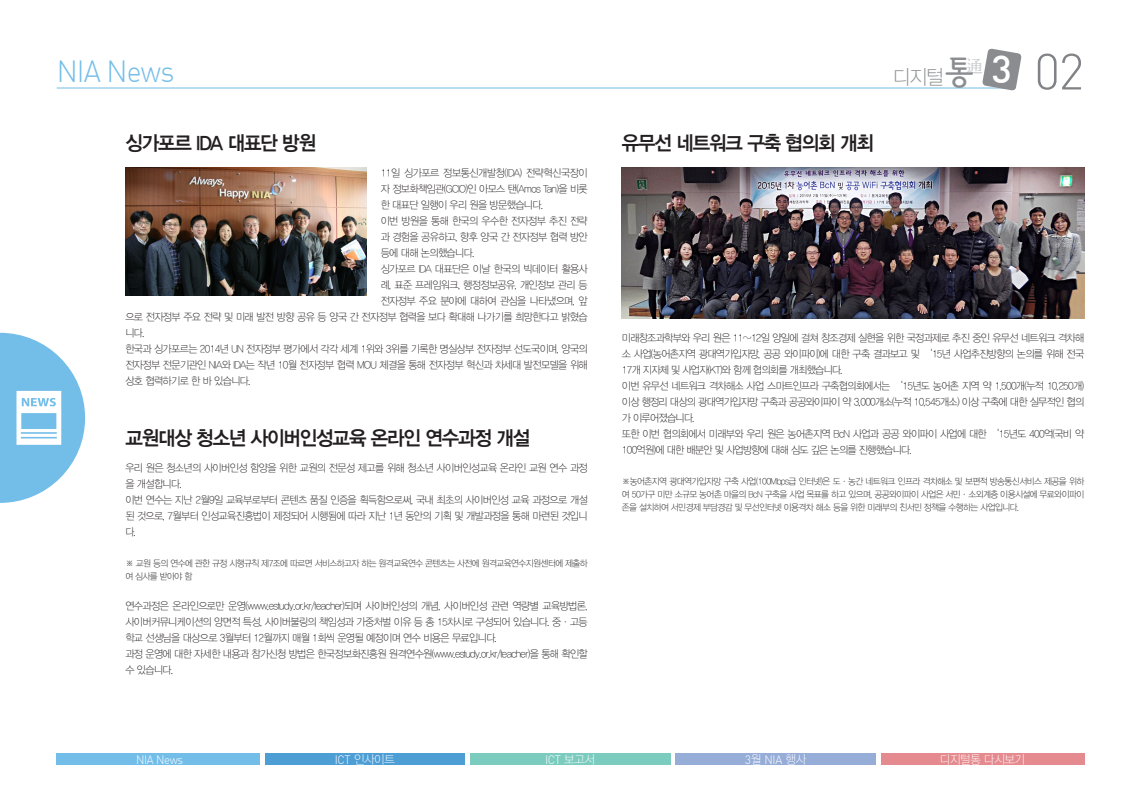
<style>
.page{position:relative;width:1141px;height:810px;background:#fff}
.page>*{position:absolute;margin:0;border:0;box-sizing:border-box;transform-origin:0 0}
.t1{font:50px "Dinlig";color:#808285}
.t2{font:33.8px "Seoul Hangang B";color:#8a8c8f;scale:.95 1}
.t3{font:30px "Dinlig";letter-spacing:-.03em;color:#73bde9;scale:.95 1}
.t4{font:20.2px "YDIYGO310";color:#8a8c8f;scale:.95 1}
.t5{font:20px "YDIYGO340";letter-spacing:-.06em;color:#231f20;scale:.95 1}
.t6{font:12px "Dinlig";letter-spacing:-.03em;color:#fff;scale:.95 1}
.t7{font:12px "YDIYGO310";letter-spacing:-.03em;color:#fff;scale:.95 1}
.t8{font:10.5px/16px "YDIYGO310";letter-spacing:-.06em;color:#231f20;scale:.95 1}
.t9{font:9px/13px "YDIYGO310";letter-spacing:-.06em;color:#231f20;scale:.95 1}
.s1{font-family:"Dinmed";font-size:38.2px;color:#fff}
.s2{font-family:"Dinlig"}
.s3{font-family:"YDIYGO310"}
</style>
<div class="page">
<svg style="left:0;top:333px;width:85px;height:170px"></svg>
<hr style="left:57px;top:87px;width:955px;height:1px;background:#73bde9">
<svg style="left:981px;top:48px;width:40px;height:43px"></svg>
<img style="left:125px;top:167px;width:241px;height:128px">
<img style="left:621px;top:167px;width:462px;height:151px">
<div style="left:57px;top:753px;width:203px;height:12px;background:#73bde9"></div>
<div style="left:265px;top:753px;width:199px;height:12px;background:#4e9ed6"></div>
<div style="left:469px;top:753px;width:201px;height:12px;background:#7bcbbf"></div>
<div style="left:675px;top:753px;width:200px;height:12px;background:#96add8"></div>
<div style="left:880px;top:753px;width:203px;height:12px;background:#e58a8e"></div>
<h2 class="t2" style="left:944px;top:52px;width:72px">통<sup>通</sup> <span class="s1">3</span></h2>
<h3 class="t3" style="left:57px;top:53px;width:125px">NIA News</h3>
<h3 class="t4" style="left:892px;top:66px;width:55px">디지털</h3>
<h3 class="t5" style="left:125px;top:132px;width:202px">싱가포르 IDA 대표단 방원</h3>
<h3 class="t5" style="left:621px;top:132px;width:267px">유무선 네트워크 구축 협의회 개최</h3>
<h1 class="t1" style="left:1034px;top:41px;width:51px">02</h1>
<p class="t8" style="left:380px;top:165px;width:219px">11일 싱가포르 정보통신개발청(IDA) 전략혁신국장이</p>
<p class="t8" style="left:380px;top:181px;width:219px">자 정보화책임관(GCIO)인 아모스 탠(Amos Tan)을 비롯</p>
<p class="t8" style="left:380px;top:197px;width:173px">한 대표단 일행이 우리 원을 방문했습니다.</p>
<p class="t8" style="left:380px;top:213px;width:219px">이번 방원을 통해 한국의 우수한 전자정부 추진 전략</p>
<p class="t8" style="left:380px;top:229px;width:219px">과 경험을 공유하고, 향후 양국 간 전자정부 협력 방안</p>
<p class="t8" style="left:380px;top:245px;width:100px">등에 대해 논의했습니다.</p>
<p class="t8" style="left:380px;top:261px;width:219px">싱가포르 IDA 대표단은 이날 한국의 빅데이터 활용사</p>
<p class="t8" style="left:380px;top:277px;width:219px">례, 표준 프레임워크, 행정정보공유, 개인정보 관리 등</p>
<p class="t8" style="left:380px;top:293px;width:219px">전자정부 주요 분야에 대하여 관심을 나타냈으며, 앞</p>
<p class="t8" style="left:125px;top:309px;width:488px">으로 전자정부 주요 전략 및 미래 발전 방향 공유 등 양국 간 전자정부 협력을 보다 확대해 나가기를 희망한다고 밝혔습</p>
<p class="t8" style="left:125px;top:325px;width:22px">니다.</p>
<p class="t8" style="left:125px;top:341px;width:488px">한국과 싱가포르는 2014년 UN 전자정부 평가에서 각각 세계 1위와 3위를 기록한 명실상부 전자정부 선도국이며, 양국의</p>
<p class="t8" style="left:125px;top:357px;width:488px">전자정부 전문기관인 NIA와 IDA는 작년 10월 전자정부 협력 MOU 체결을 통해 전자정부 혁신과 차세대 발전모델을 위해</p>
<p class="t8" style="left:125px;top:373px;width:133px">상호 협력하기로 한 바 있습니다.</p>
<h3 class="t5" style="left:125px;top:426px;width:427px">교원대상 청소년 사이버인성교육 온라인 연수과정 개설</h3>
<p class="t8" style="left:125px;top:460px;width:488px">우리 원은 청소년의 사이버인성 함양을 위한 교원의 전문성 제고를 위해 청소년 사이버인성교육 온라인 교원 연수 과정 을 개설합니다.<br>이번 연수는 지난 2월9일 교육부로부터 콘텐츠 품질 인증을 획득함으로써, 국내 최초의 사이버인성 교육 과정으로 개설 된 것으로, 7월부터 인성교육진흥법이 제정되어 시행됨에 따라 지난 1년 동안의 기획 및 개발과정을 통해 마련된 것입니 다.</p>
<p class="t9" style="left:125px;top:556px;width:488px">※ 교원 등의 연수에 관한 규정 시행규칙 제7조에 따르면 서비스하고자 하는 원격교육연수 콘텐츠는 사전에 원격교육연수지원센터에 제출하 여 심사를 받아야 함</p>
<p class="t8" style="left:125px;top:598px;width:488px">연수과정은 온라인으로만 운영(www.estudy.or.kr/teacher)되며 사이버인성의 개념, 사이버인성 관련 역량별 교육방법론, 사이버커뮤니케이션의 양면적 특성, 사이버불링의 책임성과 가중처벌 이유 등 총 15차시로 구성되어 있습니다. 중·고등 학교 선생님을 대상으로 3월부터 12월까지 매월 1회씩 운영될 예정이며 연수 비용은 무료입니다.<br>과정 운영에 대한 자세한 내용과 참가신청 방법은 한국정보화진흥원 원격연수원(www.estudy.or.kr/teacher)을 통해 확인할 수 있습니다.</p>
<p class="t8" style="left:621px;top:330px;width:488px">미래창조과학부와 우리 원은 11~12일 양일에 걸쳐 창조경제 실현을 위한 국정과제로 추진 중인 유무선 네트워크 격차해 소 사업(농어촌지역 광대역가입자망, 공공 와이파이)에 대한 구축 결과보고 및 ‘15년 사업추진방향의 논의를 위해 전국 17개 지자체 및 사업자(KT)와 함께 협의회를 개최했습니다.<br>이번 유무선 네트워크 격차해소 사업 스마트인프라 구축협의회에서는 ‘15년도 농어촌 지역 약 1,500개(누적 10,250개) 이상 행정리 대상의 광대역가입자망 구축과 공공와이파이 약 3,000개소(누적 10,545개소) 이상 구축에 대한 실무적인 협의 가 이루어졌습니다.<br>또한 이번 협의회에서 미래부와 우리 원은 농어촌지역 BcN 사업과 공공 와이파이 사업에 대한 ‘15년도 400억(국비 약 100억원)에 대한 배분안 및 사업방향에 대해 심도 깊은 논의를 진행했습니다.</p>
<p class="t9" style="left:621px;top:475px;width:488px;text-align:justify">※농어촌지역 광대역가입자망 구축 사업(100Mbps급 인터넷)은 도·농간 네트워크 인프라 격차해소 및 보편적 방송통신서비스 제공을 위하 여 50가구 미만 소규모 농어촌 마을의 BcN 구축을 사업 목표를 하고 있으며, 공공와이파이 사업은 서민·소외계층 이용시설에 무료와이파이 존을 설치하여 서민경제 부담경감 및 무선인터넷 이용격차 해소 등을 위한 미래부의 친서민 정책을 수행하는 사업입니다.</p>
<p class="t6" style="left:136px;top:752px;width:51px">NIA News</p>
<p class="t7" style="left:334px;top:753px;width:65px"><span class="s2">ICT</span> 인사이트</p>
<p class="t6" style="left:545px;top:752px;width:54px">ICT <span class="s3">보고서</span></p>
<p class="t6" style="left:745px;top:752px;width:66px">3<span class="s3">월</span> NIA <span class="s3">행사</span></p>
<p class="t7" style="left:939px;top:753px;width:91px">디지털통 다시보기</p>
</div>
